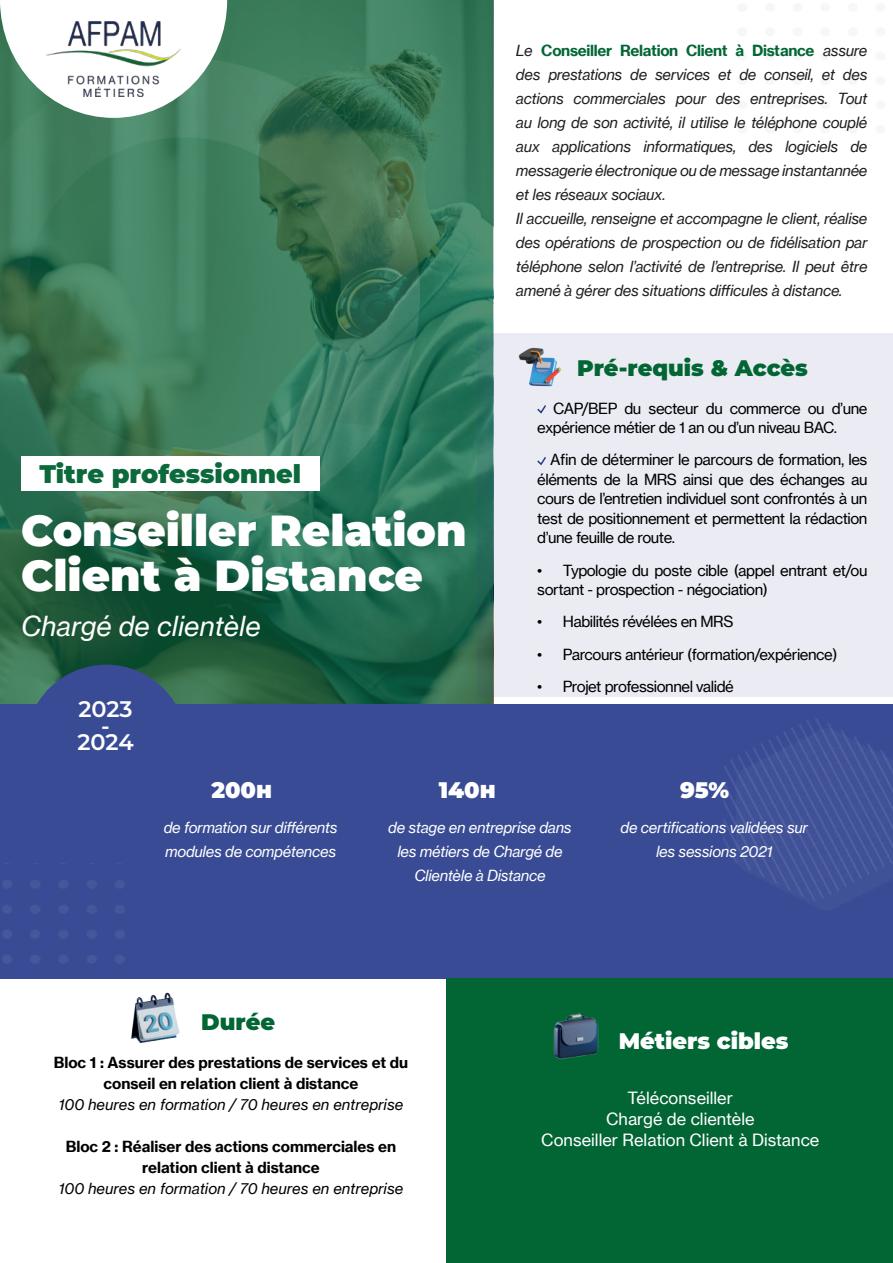
<style>
.page{position:relative;width:893px;height:1263px;background:#fff}
.page>*{position:absolute;margin:0;border:0;box-sizing:border-box;transform-origin:0 0}
.t1{font:900 43.5px/45px "Montserrat";color:#fff}
.t2{font:italic 27px "N Haas Grotesk TX Pro";color:#fff}
.t3{font:900 25.5px "Montserrat";color:#0b693b}
.t4{font:900 22.5px "Montserrat";color:#fff}
.t5{font:900 22.5px "Montserrat";color:#026634}
.t6{font:600 22.5px/16.5px "Montserrat";letter-spacing:-.005em;color:#fff;text-align:center}
.t7{font:16.5px/21px "N Haas Grotesk TX Pro";color:#fff;text-align:center}
.t8{font:italic 15px/24px "N Haas Grotesk TX Pro";letter-spacing:-.02em;color:#231f20}
.t9{font:15px/19.5px "N Haas Grotesk TX Pro";letter-spacing:-.03em;color:#000001}
.t10{font:italic 15px/24px "N Haas Grotesk TX Pro";letter-spacing:-.02em;color:#fff;text-align:center}
.t11{font:700 15px/21px "N Haas Grotesk TX Pro";color:#000;text-align:center}
.t12{font:italic 15px "N Haas Grotesk TX Pro";color:#000}
.s1{font-weight:700;font-style:normal;color:#026634}
</style>
<div class="page">
<svg style="left:0;top:0;width:493px;height:704px;background:#276b4d"></svg>
<div style="left:477px;top:333px;width:416px;height:364px;background:#ebecf3"></div>
<svg style="left:26px;top:665px;width:161px;height:39px;background:#385a79"></svg>
<div style="left:0;top:704px;width:893px;height:274px;background:#394b94"></div>
<div style="left:446px;top:978px;width:447px;height:285px;background:#026634"></div>
<img style="left:553px;top:1013px;width:46px;height:47px">
<img style="left:723px;top:719px;width:170px;height:182px">
<svg style="left:0;top:0;width:227px;height:59px"></svg>
<img style="left:0;top:880px;width:124px;height:99px">
<img style="left:0;top:59px;width:419px;height:470px">
<img style="left:518px;top:347px;width:44px;height:40px">
<svg style="left:537px;top:405px;width:9px;height:9px"></svg>
<svg style="left:537px;top:457px;width:9px;height:9px"></svg>
<div style="left:21px;top:456px;width:298px;height:34px;background:#fff"></div>
<img style="left:131px;top:992px;width:49px;height:52px">
<img style="left:46px;top:22px;width:135px;height:74px">
<p class="t8" style="left:516px;top:38px;width:353px">Le <span class="s1">Conseiller Relation Client à Distance</span> assure des prestations de services et de conseil, et des actions commerciales pour des entreprises. Tout au long de son activité, il utilise le téléphone couplé aux applications informatiques, des logiciels de messagerie électronique ou de message instantannée et les réseaux sociaux.<br>Il accueille, renseigne et accompagne le client, réalise des opérations de prospection ou de fidélisation par téléphone selon l’activité de l’entreprise. Il peut être amené à gérer des situations difficules à distance.</p>
<h3 class="t3" style="left:40px;top:455px;width:263px">Titre professionnel</h3>
<h1 class="t1" style="left:21px;top:506px;width:447px">Conseiller Relation<br>Client à Distance</h1>
<h2 class="t2" style="left:21px;top:610px;width:241px">Chargé de clientèle</h2>
<h3 class="t6" style="left:78px;top:700px;width:58px">2023 -<br>2024</h3>
<h3 class="t4" style="left:211px;top:773px;width:62px">200h</h3>
<h3 class="t4" style="left:439px;top:773px;width:58px">140h</h3>
<h3 class="t5" style="left:577px;top:351px;width:232px">Pré-requis &amp; Accès</h3>
<p class="t9" style="left:537px;top:398px;width:332px;text-indent:16px">CAP/BEP du secteur du commerce ou d’une expérience métier de 1 an ou d’un niveau BAC.</p>
<p class="t9" style="left:537px;top:450px;width:332px;text-align:justify;text-indent:13px">Afin de déterminer le parcours de formation, les éléments de la MRS ainsi que des échanges au cours de l’entretien individuel sont confrontés à un test de positionnement et permettent la rédaction d’une feuille de route.</p>
<p class="t9" style="left:537px;top:560px;width:332px">• Typologie du poste cible (appel entrant et/ou sortant - prospection - négociation)</p>
<p class="t9" style="left:537px;top:612px;width:198px">• Habilités révélées en MRS</p>
<p class="t9" style="left:537px;top:644px;width:302px">• Parcours antérieur (formation/expérience)</p>
<p class="t9" style="left:537px;top:677px;width:198px">• Projet professionnel validé</p>
<h3 class="t4" style="left:680px;top:773px;width:51px">95%</h3>
<p class="t10" style="left:164px;top:816px;width:176px;text-align:left">de formation sur différents modules de compétences</p>
<p class="t10" style="left:388px;top:815px;width:185px">de stage en entreprise dans les métiers de Chargé de<br>Clientèle à Distance</p>
<p class="t10" style="left:621px;top:815px;width:189px">de certifications validées sur les sessions 2021</p>
<h3 class="t5" style="left:201px;top:1005px;width:75px">Durée</h3>
<h3 class="t4" style="left:619px;top:1024px;width:171px">Métiers cibles</h3>
<p class="t11" style="left:54px;top:1052px;width:356px">Bloc 1 : Assurer des prestations de services et du conseil en relation client à distance</p>
<p class="t12" style="left:59px;top:1095px;width:346px">100 heures en formation / 70 heures en entreprise</p>
<p class="t11" style="left:66px;top:1136px;width:332px">Bloc 2 : Réaliser des actions commerciales en relation client à distance</p>
<p class="t12" style="left:59px;top:1179px;width:346px">100 heures en formation / 70 heures en entreprise</p>
<p class="t7" style="left:541px;top:1087px;width:280px">Téléconseiller<br>Chargé de clientèle<br>Conseiller Relation Client à Distance</p>
</div>
